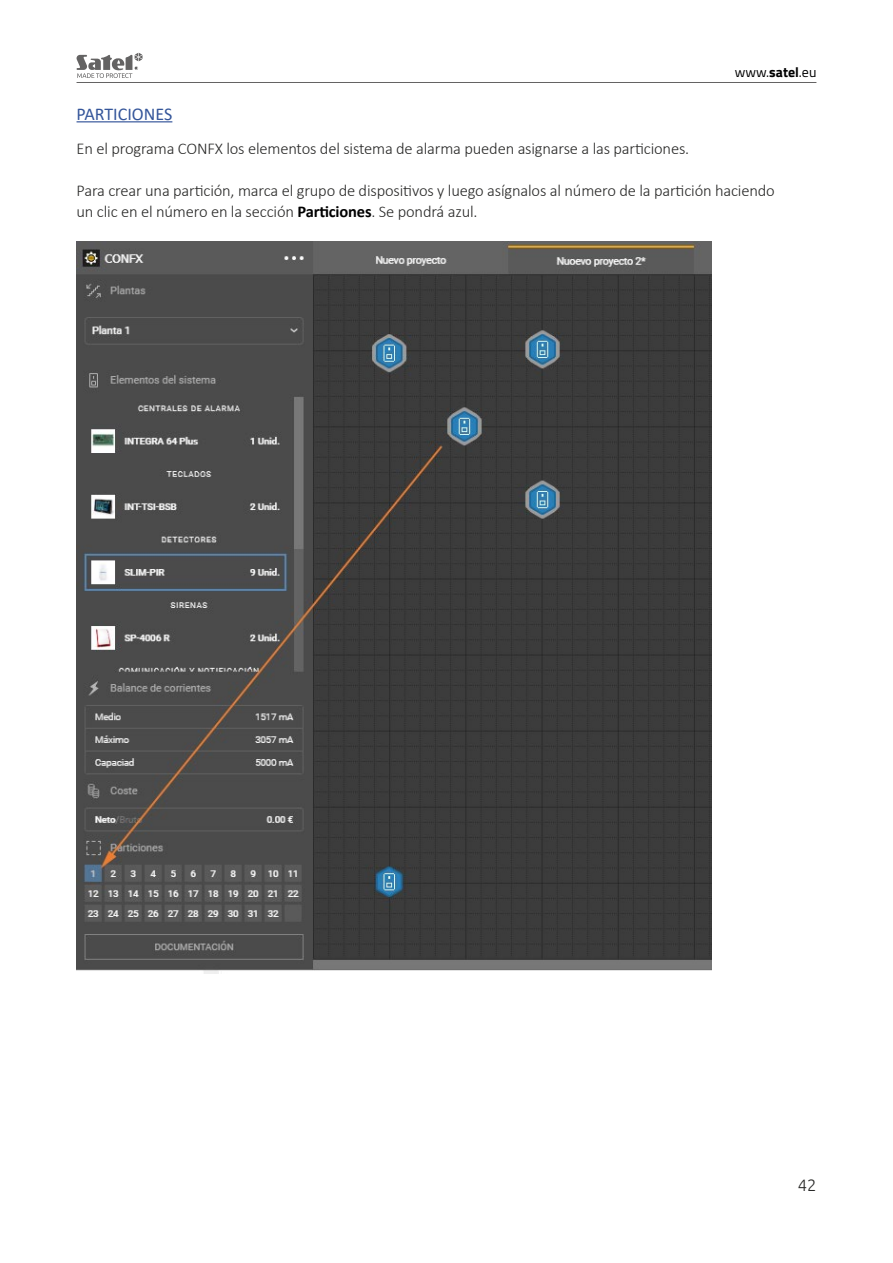
<style>
.page{position:relative;width:893px;height:1263px;background:#fff}
.page>*{position:absolute;margin:0;border:0;box-sizing:border-box;transform-origin:0 0}
.t1{font:18px "Calibri";color:#34559a}
.t2{font:300 16.5px/21px "Calibri";letter-spacing:-.01em;color:#282827}
.t3{font:300 16.5px "Ubuntu";color:#282827}
.t4{font:13.95px "Cairo";color:#000}
.s1{font-weight:700}
.s2{font-weight:700;color:#000}
</style>
<div class="page">
<svg style="left:77px;top:53px;width:66px;height:25px"></svg>
<hr style="left:77px;top:82px;width:739px;height:1px;background:#646363">
<hr style="left:77px;top:121px;width:95px;height:1px;background:#34559a">
<img style="left:77px;top:241px;width:634px;height:732px">
<p class="t4" style="left:735px;top:60px;width:83px">www.<span class="s1">satel</span>.eu</p>
<p class="t1" style="left:77px;top:101px;width:97px">PARTICIONES</p>
<p class="t2" style="left:77px;top:137px;width:614px">En el programa CONFX los elementos del sistema de alarma pueden asignarse a las particiones.</p>
<p class="t2" style="left:77px;top:179px;width:700px">Para crear una partición, marca el grupo de dispositivos y luego asígnalos al número de la partición haciendo un clic en el número en la sección <span class="s2">Particiones</span>. Se pondrá azul.</p>
<p class="t3" style="left:798px;top:1175px;width:20px">42</p>
</div>
